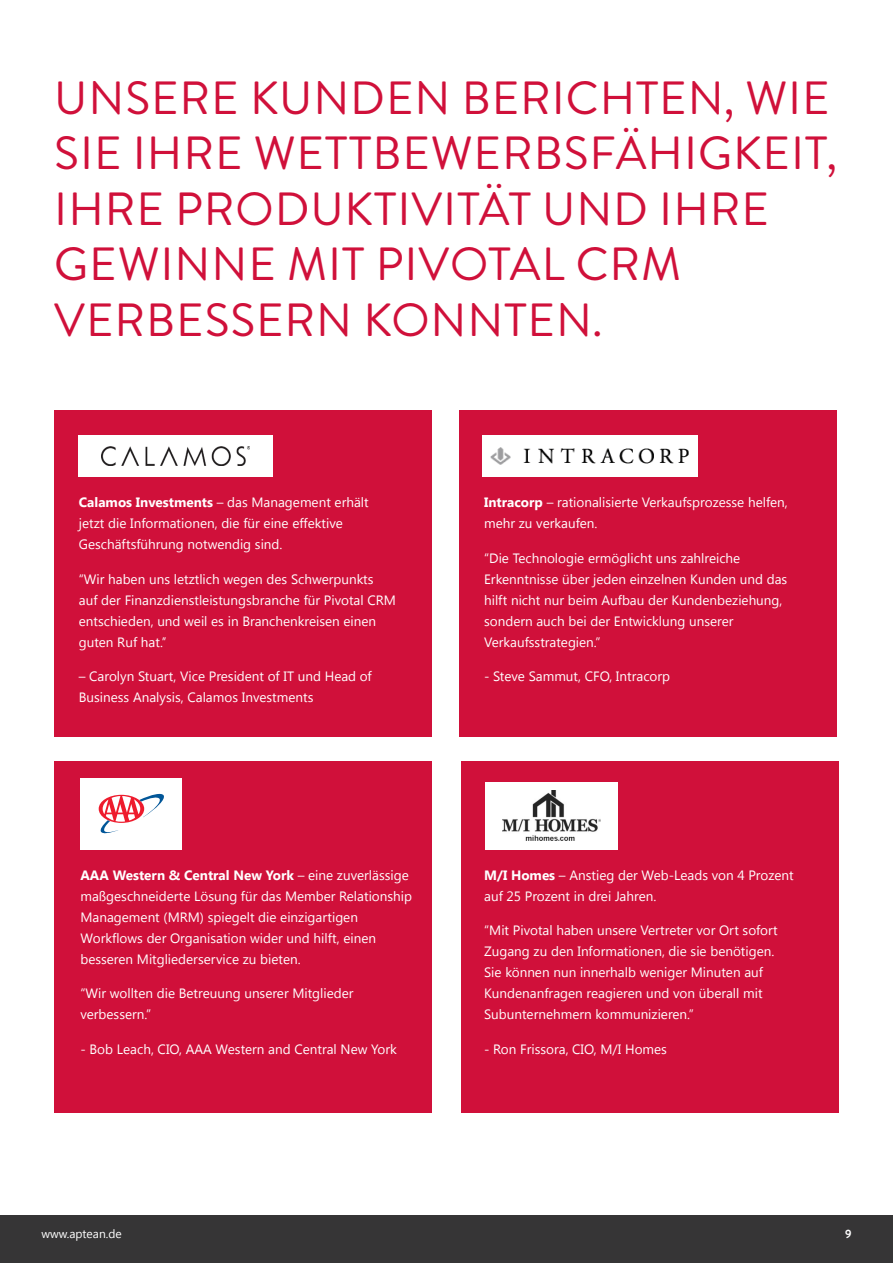
<style>
.page{position:relative;width:893px;height:1263px;background:#fff}
.page>*{position:absolute;margin:0;border:0;box-sizing:border-box;transform-origin:0 0}
.t1{font:46.5px/55.5px "Brandon Grotesque";letter-spacing:.02em;color:#d0103a}
.t2{font:13.5px/21px "Segoe UI";color:#fff}
.t3{font:12px "Segoe UI";color:#fff}
.t4{font:700 12px "Brandon Grotesque";color:#fff}
.s1{font-weight:700}
</style>
<div class="page">
<div style="left:0;top:1215px;width:893px;height:48px;background:#363536"></div>
<div style="left:54px;top:410px;width:377px;height:327px;background:#d0103a"></div>
<div style="left:54px;top:762px;width:377px;height:351px;background:#d0103a"></div>
<div style="left:460px;top:410px;width:377px;height:327px;background:#d0103a"></div>
<div style="left:461px;top:762px;width:378px;height:351px;background:#d0103a"></div>
<div style="left:80px;top:778px;width:102px;height:71px;background:#fff"></div>
<svg style="left:99px;top:793px;width:65px;height:41px"></svg>
<div style="left:482px;top:435px;width:216px;height:42px;background:#fff"></div>
<img style="left:490px;top:447px;width:199px;height:18px">
<div style="left:485px;top:782px;width:133px;height:67px;background:#fff"></div>
<img style="left:503px;top:790px;width:97px;height:51px">
<div style="left:78px;top:435px;width:195px;height:42px;background:#fff"></div>
<img style="left:102px;top:447px;width:148px;height:18px">
<p class="t1" style="left:54px;top:71px;width:784px">UNSERE KUNDEN BERICHTEN, WIE<br>SIE IHRE WETTBEWERBSFÄHIGKEIT,<br>IHRE PRODUKTIVITÄT UND IHRE<br>GEWINNE MIT PIVOTAL CRM<br>VERBESSERN KONNTEN.</p>
<p class="t2" style="left:79px;top:491px;width:291px"><span class="s1">Calamos Investments</span> – das Management erhält jetzt die Informationen, die für eine effektive<br>Geschäftsführung notwendig sind.</p>
<p class="t2" style="left:79px;top:568px;width:319px">“Wir haben uns letztlich wegen des Schwerpunkts<br>auf der Finanzdienstleistungsbranche für Pivotal CRM entschieden, und weil es in Branchenkreisen einen guten Ruf hat.’’</p>
<p class="t2" style="left:79px;top:665px;width:294px">– Carolyn Stuart, Vice President of IT und Head of<br>Business Analysis, Calamos Investments</p>
<p class="t2" style="left:80px;top:864px;width:333px"><span class="s1">AAA Western &amp; Central New York</span> – eine zuverlässige maßgeschneiderte Lösung für das Member Relationship Management (MRM) spiegelt die einzigartigen Workflows der Organisation wider und hilft, einen besseren Mitgliederservice zu bieten.</p>
<p class="t2" style="left:80px;top:982px;width:275px">“Wir wollten die Betreuung unserer Mitglieder verbessern.”</p>
<p class="t2" style="left:80px;top:1038px;width:318px">- Bob Leach, CIO, AAA Western and Central New York</p>
<p class="t2" style="left:484px;top:491px;width:305px"><span class="s1">Intracorp</span> – rationalisierte Verkaufsprozesse helfen, mehr zu verkaufen.</p>
<p class="t2" style="left:484px;top:547px;width:305px">“Die Technologie ermöglicht uns zahlreiche Erkenntnisse über jeden einzelnen Kunden und das hilft nicht nur beim Aufbau der Kundenbeziehung, sondern auch bei der Entwicklung unserer Verkaufsstrategien.’’</p>
<p class="t2" style="left:484px;top:665px;width:187px">- Steve Sammut, CFO, Intracorp</p>
<p class="t2" style="left:484px;top:864px;width:311px"><span class="s1">M/I Homes</span> – Anstieg der Web-Leads von 4 Prozent auf 25 Prozent in drei Jahren.</p>
<p class="t2" style="left:484px;top:919px;width:295px">“Mit Pivotal haben unsere Vertreter vor Ort sofort Zugang zu den Informationen, die sie benötigen.<br>Sie können nun innerhalb weniger Minuten auf Kundenanfragen reagieren und von überall mit Subunternehmern kommunizieren.’’</p>
<p class="t2" style="left:484px;top:1038px;width:184px">- Ron Frissora, CIO, M/I Homes</p>
<p class="t3" style="left:41px;top:1225px;width:82px">www.aptean.de</p>
<p class="t4" style="left:845px;top:1225px;width:8px">9</p>
</div>
